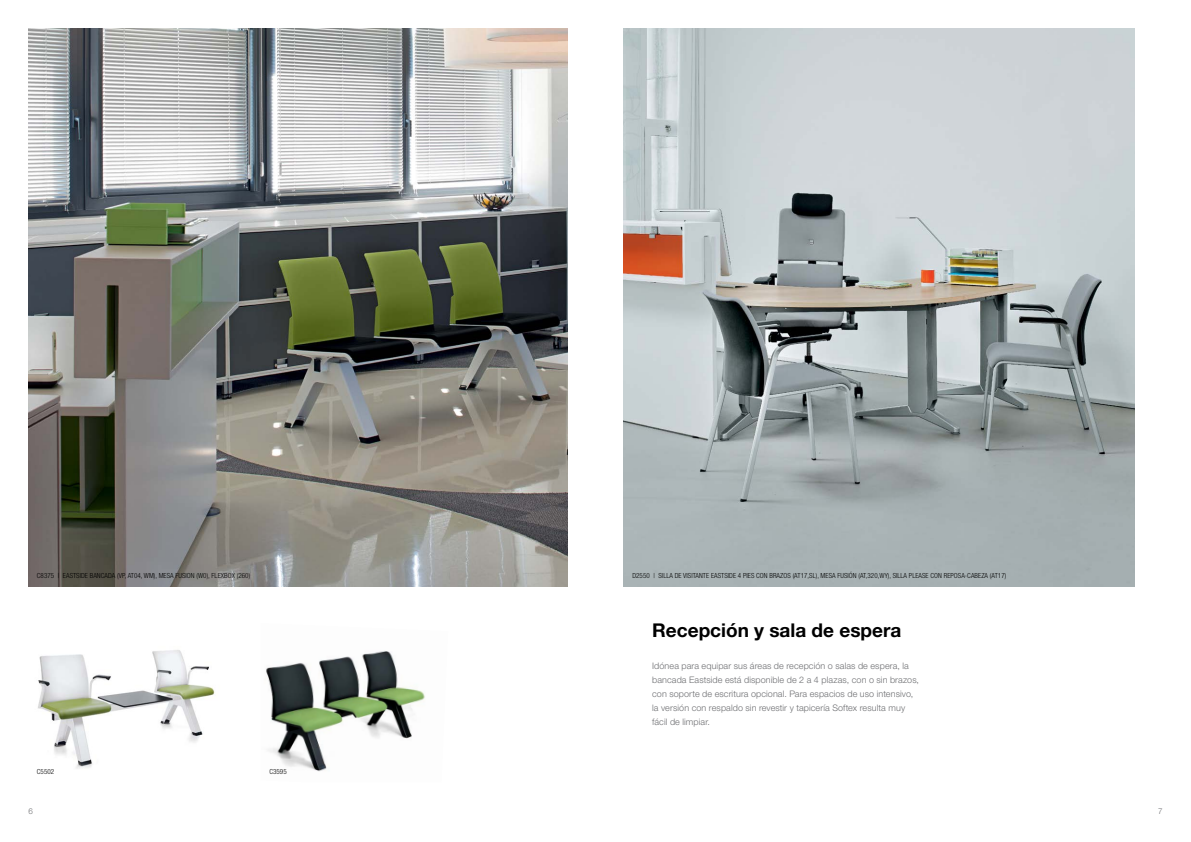
<style>
.page{position:relative;width:1191px;height:842px;background:#fff}
.page>*{position:absolute;margin:0;border:0;box-sizing:border-box;transform-origin:0 0}
.t1{font:700 19px "Helvetica Neue LT Pro";color:#000}
.t2{font:300 9px/14px "Helvetica Neue LT Pro";letter-spacing:.01em;color:#6d6e71}
.t3{font:300 8px "Helvetica Neue LT Pro";color:#6d6e71}
.t4{font:300 condensed 7px "Helvetica Neue LT Pro";letter-spacing:.01em;color:#000}
</style>
<div class="page">
<img style="left:28px;top:28px;width:539px;height:559px">
<img style="left:624px;top:28px;width:510px;height:559px">
<img style="left:38px;top:650px;width:177px;height:119px">
<img style="left:266px;top:651px;width:159px;height:121px">
<p class="t4" style="left:37px;top:572px;width:215px">C8375 | EASTSIDE BANCADA (VP, AT04, WM), MESA FUSION (W0), FLEXBOX (260)</p>
<p class="t4" style="left:632px;top:572px;width:375px">D2550 | SILLA DE VISITANTE EASTSIDE 4 PIES CON BRAZOS (AT17,SL), MESA FUSIÓN (AT,320,WY), SILLA PLEASE CON REPOSA-CABEZA (AT17)</p>
<p class="t4" style="left:37px;top:767px;width:19px">C5502</p>
<p class="t4" style="left:269px;top:767px;width:19px">C3595</p>
<h1 class="t1" style="left:652px;top:618px;width:251px">Recepción y sala de espera</h1>
<p class="t2" style="left:652px;top:659px;width:268px">Idónea para equipar sus áreas de recepción o salas de espera, la bancada Eastside está disponible de 2 a 4 plazas, con o sin brazos, con soporte de escritura opcional. Para espacios de uso intensivo, la versión con respaldo sin revestir y tapicería Softex resulta muy fácil de limpiar.</p>
<p class="t3" style="left:28px;top:806px;width:6px">6</p>
<p class="t3" style="left:1158px;top:806px;width:6px">7</p>
</div>
